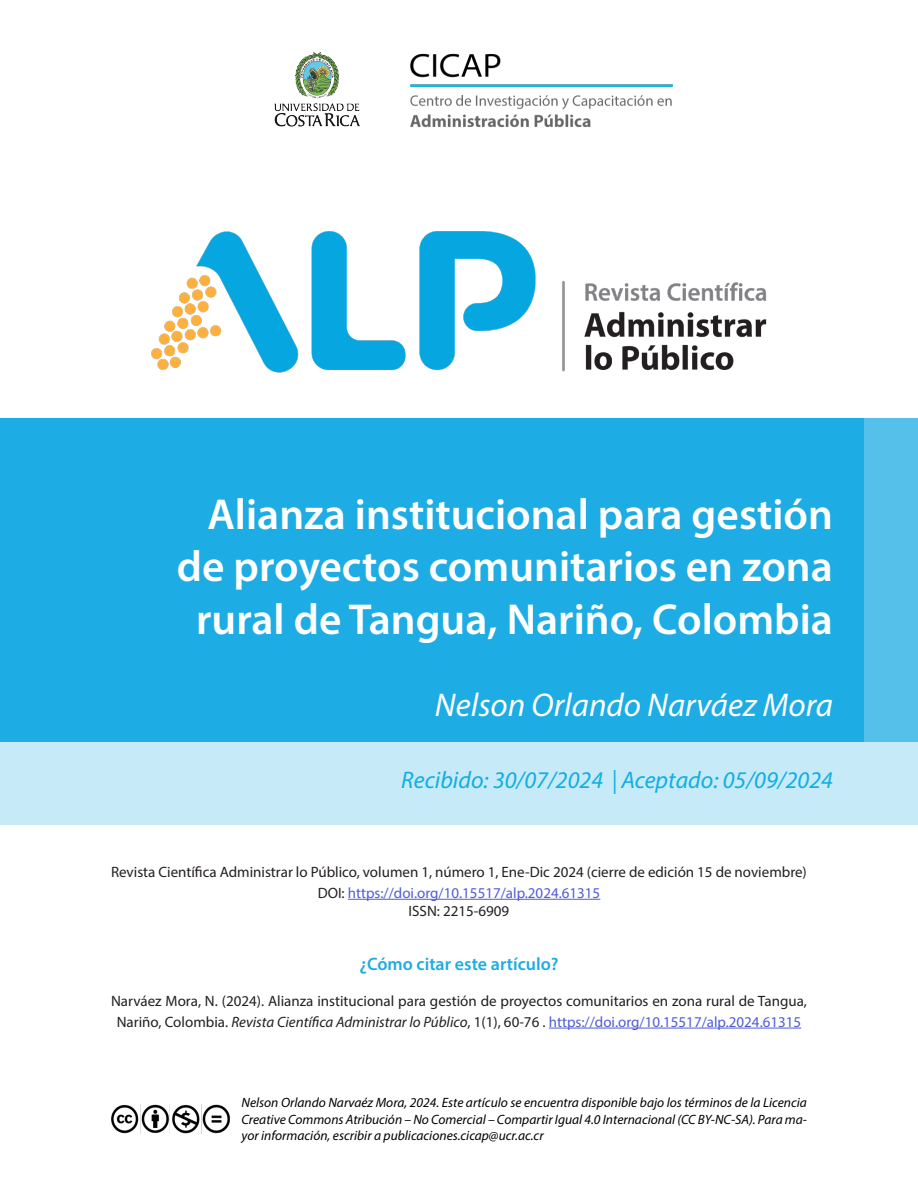
<style>
.page{position:relative;width:918px;height:1188px;background:#fff}
.page>*{position:absolute;margin:0;border:0;box-sizing:border-box;transform-origin:0 0}
.t1{font:600 43.5px/52.2px "Myriad Pro";color:#fff;text-align:right}
.t2{font:italic 33px "Myriad Pro";color:#fff}
.t3{font:italic 24px "Myriad Pro";color:#11aee3}
.t4{font:600 18px "Myriad Pro";color:#1dace3}
.t5{font:15px/21px "Myriad Pro";color:#231f20;text-align:center}
.t6{font:italic 13.5px/16.2px "Myriad Pro";color:#000001;text-align:justify}
.s1{color:#4f5cd6}
.s2{font-style:italic}
</style>
<div class="page">
<div style="left:0;top:418px;width:918px;height:400px;background:#1dace3"></div>
<div style="left:864px;top:418px;width:54px;height:400px;background:#55c1ea"></div>
<div style="left:0;top:742px;width:918px;height:82px;background:#c6eaf8"></div>
<img style="left:151px;top:231px;width:616px;height:142px">
<hr style="left:348px;top:899px;width:252px;height:1px;background:#4f5cd6">
<hr style="left:549px;top:1028px;width:252px;height:1px;background:#4f5cd6">
<img style="left:410px;top:53px;width:263px;height:75px">
<img style="left:274px;top:52px;width:86px;height:75px">
<img style="left:111px;top:1105px;width:119px;height:29px">
<h1 class="t1" style="left:177px;top:487px;width:658px">Alianza institucional para gestión de proyectos comunitarios en zona rural de Tangua, Nariño, Colombia</h1>
<h2 class="t2" style="left:435px;top:685px;width:399px">Nelson Orlando Narváez Mora</h2>
<h3 class="t3" style="left:401px;top:765px;width:433px">Recibido: 30/07/2024 | Aceptado: 05/09/2024</h3>
<p class="t5" style="left:111px;top:861px;width:697px">Revista Científica Administrar lo Público, volumen 1, número 1, Ene-Dic 2024 (cierre de edición 15 de noviembre)<br>DOI: <span class="s1">https://doi.org/10.15517/alp.2024.61315</span></p>
<p class="t5" style="left:409px;top:900px;width:102px">ISSN: 2215-6909</p>
<p class="t4" style="left:359px;top:952px;width:201px">¿Cómo citar este artículo?</p>
<p class="t5" style="left:111px;top:990px;width:698px">Narváez Mora, N. (2024). Alianza institucional para gestión de proyectos comunitarios en zona rural de Tangua,<br>Nariño, Colombia. <span class="s2">Revista Científica Administrar lo Público</span>, 1(1), 60-76 . <span class="s1">https://doi.org/10.15517/alp.2024.61315</span></p>
<p class="t6" style="left:242px;top:1095px;width:567px">Nelson Orlando Narvaéz Mora, 2024. Este artículo se encuentra disponible bajo los términos de la Licencia Creative Commons Atribución – No Comercial – Compartir Igual 4.0 Internacional (CC BY-NC-SA). Para ma&shy;yor información, escribir a publicaciones.cicap@ucr.ac.cr</p>
</div>
